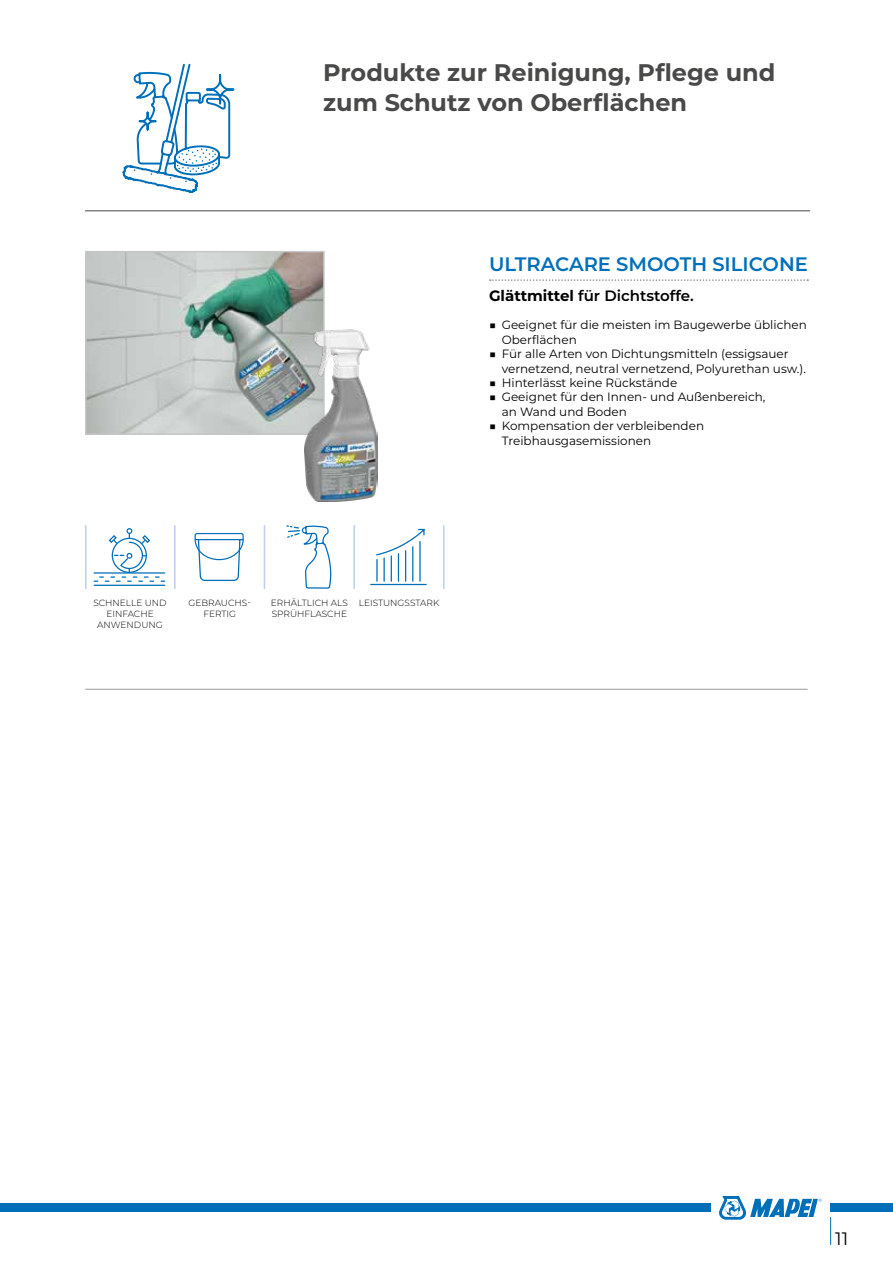
<style>
.page{position:relative;width:893px;height:1263px;background:#fff}
.page>*{position:absolute;margin:0;border:0;box-sizing:border-box;transform-origin:0 0}
.t1{font:700 24px/30px "Montserrat";color:#494948}
.t2{font:600 19.5px "Montserrat";color:#006fb9}
.t3{font:18px "Montserrat";color:#000}
.t4{font:600 15px "Montserrat";color:#000}
.t5{font:12px/14.4px "Montserrat";color:#000}
.t6{font:300 9px/10.8px "Montserrat";color:#000;text-align:center}
.s1{font-weight:700}
</style>
<div class="page">
<svg style="left:830px;top:1217px;width:1px;height:28px"></svg>
<svg style="left:719px;top:1196px;width:102px;height:24px"></svg>
<div style="left:0;top:1204px;width:710px;height:8px;background:#006fb9"></div>
<div style="left:830px;top:1204px;width:63px;height:8px;background:#006fb9"></div>
<svg style="left:490px;top:279px;width:318px;height:2px"></svg>
<hr style="left:85px;top:689px;width:723px;height:1px;background:#9a9b9b">
<img style="left:88px;top:254px;width:234px;height:178px">
<div style="left:85px;top:251px;width:240px;height:184px;border:2px solid #c5c6c6"></div>
<hr style="left:85px;top:210px;width:725px;height:1px;background:#494948">
<img style="left:305px;top:330px;width:73px;height:172px">
<hr style="left:85px;top:525px;width:2px;height:64px;background:#bccfec">
<hr style="left:174px;top:525px;width:2px;height:64px;background:#bccfec">
<hr style="left:264px;top:525px;width:1px;height:64px;background:#bccfec">
<hr style="left:353px;top:525px;width:2px;height:64px;background:#bccfec">
<hr style="left:443px;top:525px;width:2px;height:64px;background:#bccfec">
<svg style="left:370px;top:528px;width:57px;height:58px"></svg>
<hr style="left:94px;top:585px;width:71px;height:1px;background:#006fb9">
<svg style="left:94px;top:528px;width:71px;height:54px"></svg>
<svg style="left:286px;top:525px;width:46px;height:64px"></svg>
<svg style="left:194px;top:533px;width:50px;height:48px"></svg>
<svg style="left:121px;top:63px;width:114px;height:149px"></svg>
<h1 class="t1" style="left:323px;top:56px;width:454px">Produkte zur Reinigung, Pflege und zum Schutz von Oberflächen</h1>
<h2 class="t2" style="left:489px;top:250px;width:320px">ULTRACARE SMOOTH SILICONE</h2>
<p class="t4" style="left:489px;top:285px;width:206px"><span class="s1">Glättmittel</span> für Dichtstoffe.</p>
<p class="t5" style="left:502px;top:317px;width:307px;text-indent:-13px"><span class="s1">■</span> Geeignet für die meisten im Baugewerbe üblichen<br>Oberflächen</p>
<p class="t5" style="left:502px;top:346px;width:306px;text-indent:-13px"><span class="s1">■</span> Für alle Arten von Dichtungsmitteln (essigsauer vernetzend, neutral vernetzend, Polyurethan usw.).</p>
<p class="t5" style="left:489px;top:375px;width:190px"><span class="s1">■</span> Hinterlässt keine Rückstände</p>
<p class="t5" style="left:502px;top:389px;width:265px;text-indent:-13px"><span class="s1">■</span> Geeignet für den Innen- und Außenbereich, an Wand und Boden</p>
<p class="t5" style="left:502px;top:418px;width:204px;text-indent:-13px"><span class="s1">■</span> Kompensation der verbleibenden<br>Treibhausgasemissionen</p>
<p class="t6" style="left:93px;top:597px;width:75px">SCHNELLE UND<br>EINFACHE<br>ANWENDUNG</p>
<p class="t6" style="left:189px;top:597px;width:64px">GEBRAUCHS-<br>FERTIG</p>
<p class="t6" style="left:271px;top:597px;width:170px;text-align:left">ERHÄLTLICH ALS LEISTUNGSSTARK<br>SPRÜHFLASCHE</p>
<h3 class="t3" style="left:835px;top:1226px;width:14px">11</h3>
</div>
